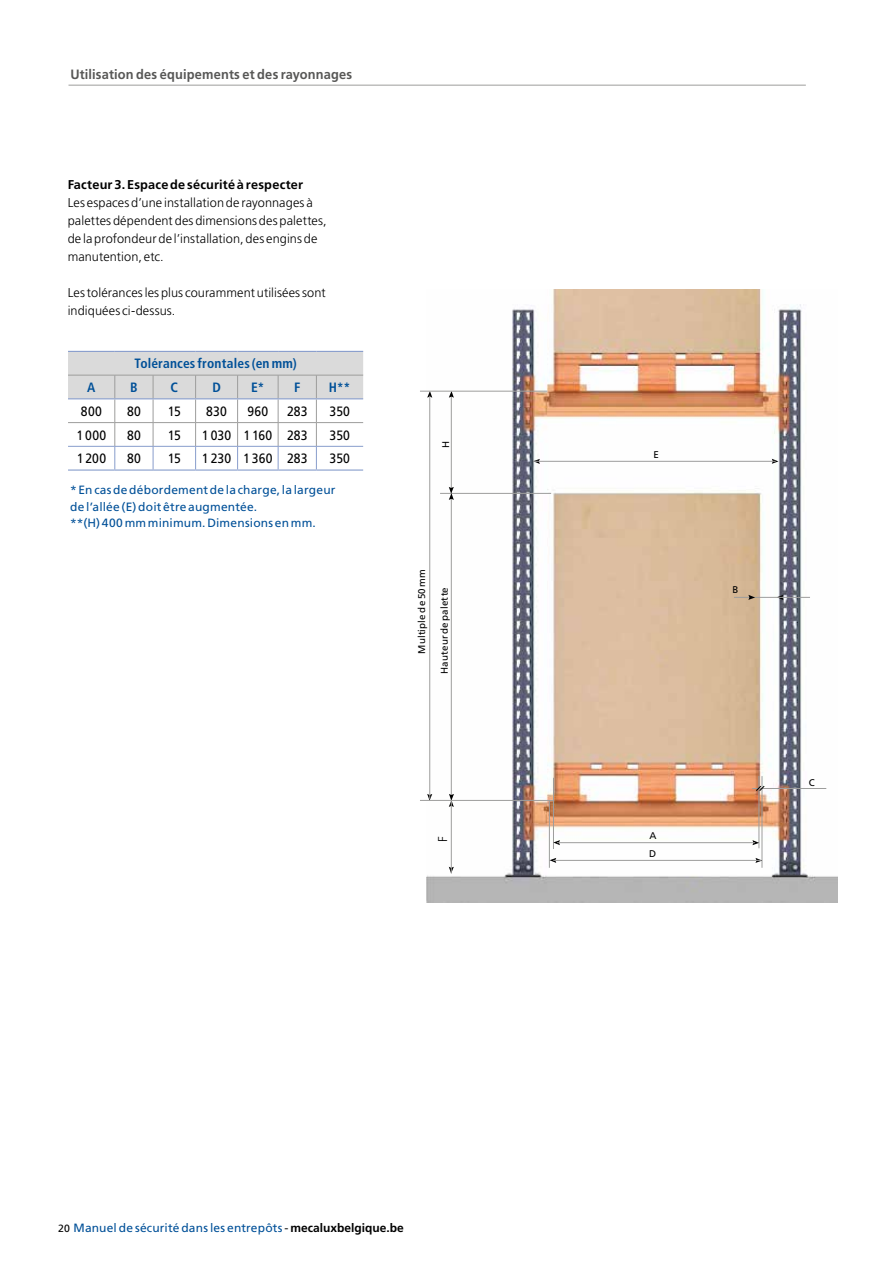
<style>
.page{position:relative;width:893px;height:1263px;background:#fff}
.page>*{position:absolute;margin:0;border:0;box-sizing:border-box;transform-origin:0 0}
.t1{font:13.5px "Frutiger LT Std";letter-spacing:.015em;color:#000;scale:.9 1}
.t2{font:700 13.5px "Frutiger LT Std";letter-spacing:.01em;color:#575756;scale:.95 1}
.t3{font:700 condensed 13.5px "Frutiger LT Std";letter-spacing:.015em;color:#005098}
.t4{font:300 12.75px/18px "Frutiger LT Std";letter-spacing:.01em;color:#000}
.t5{font:700 12.75px "Frutiger LT Std";letter-spacing:.015em;color:#000}
.t6{font:12px/16.5px "Frutiger LT Std";letter-spacing:.015em;color:#005098}
.t7{font:9.75px/18px "Frutiger LT Std";letter-spacing:.02em;color:#000}
.s1{font-size:10.5px;color:#000}
.s2{color:#000}
.s3{font-weight:700;color:#000}
</style>
<div class="page">
<hr style="left:68px;top:85px;width:738px;height:1px;background:#9d9d9c">
<svg style="left:68px;top:352px;width:295px;height:117px"></svg>
<hr style="left:68px;top:469px;width:47px;height:2px;background:#889dcc">
<hr style="left:115px;top:469px;width:38px;height:2px;background:#889dcc">
<hr style="left:153px;top:469px;width:43px;height:2px;background:#889dcc">
<hr style="left:196px;top:469px;width:42px;height:2px;background:#889dcc">
<hr style="left:238px;top:469px;width:40px;height:2px;background:#889dcc">
<hr style="left:278px;top:469px;width:38px;height:2px;background:#889dcc">
<hr style="left:316px;top:469px;width:47px;height:2px;background:#889dcc">
<hr style="left:68px;top:351px;width:47px;height:1px;background:#889dcc">
<hr style="left:115px;top:351px;width:38px;height:1px;background:#889dcc">
<hr style="left:153px;top:351px;width:43px;height:1px;background:#889dcc">
<hr style="left:196px;top:351px;width:42px;height:1px;background:#889dcc">
<hr style="left:238px;top:351px;width:40px;height:1px;background:#889dcc">
<hr style="left:278px;top:351px;width:38px;height:1px;background:#889dcc">
<hr style="left:316px;top:351px;width:47px;height:1px;background:#889dcc">
<hr style="left:68px;top:398px;width:47px;height:1px;background:#889dcc">
<hr style="left:115px;top:398px;width:38px;height:1px;background:#889dcc">
<hr style="left:153px;top:398px;width:43px;height:1px;background:#889dcc">
<hr style="left:196px;top:398px;width:42px;height:1px;background:#889dcc">
<hr style="left:238px;top:398px;width:40px;height:1px;background:#889dcc">
<hr style="left:278px;top:398px;width:38px;height:1px;background:#889dcc">
<hr style="left:316px;top:398px;width:47px;height:1px;background:#889dcc">
<img style="left:426px;top:289px;width:411px;height:613px">
<hr style="left:759px;top:776px;width:1px;height:72px;background:#9d9d9c">
<hr style="left:553px;top:778px;width:1px;height:71px;background:#9d9d9c">
<hr style="left:549px;top:800px;width:1px;height:68px;background:#9d9d9c">
<hr style="left:762px;top:776px;width:1px;height:92px;background:#9d9d9c">
<hr style="left:440px;top:493px;width:111px;height:1px;background:#9d9d9c">
<svg style="left:772px;top:459px;width:6px;height:5px"></svg>
<svg style="left:533px;top:459px;width:7px;height:5px"></svg>
<hr style="left:533px;top:461px;width:243px;height:1px;background:#9d9d9c">
<svg style="left:777px;top:595px;width:6px;height:5px"></svg>
<hr style="left:734px;top:597px;width:76px;height:1px;background:#9d9d9c">
<svg style="left:748px;top:595px;width:7px;height:5px"></svg>
<svg style="left:752px;top:840px;width:7px;height:5px"></svg>
<svg style="left:755px;top:858px;width:7px;height:5px"></svg>
<svg style="left:553px;top:840px;width:7px;height:5px"></svg>
<svg style="left:550px;top:858px;width:6px;height:5px"></svg>
<hr style="left:557px;top:842px;width:198px;height:1px;background:#9d9d9c">
<hr style="left:553px;top:860px;width:208px;height:1px;background:#9d9d9c">
<svg style="left:449px;top:867px;width:5px;height:6px"></svg>
<hr style="left:451px;top:396px;width:1px;height:477px;background:#9d9d9c">
<svg style="left:449px;top:794px;width:5px;height:13px"></svg>
<svg style="left:449px;top:487px;width:5px;height:13px"></svg>
<svg style="left:449px;top:392px;width:5px;height:6px"></svg>
<svg style="left:427px;top:794px;width:5px;height:6px"></svg>
<svg style="left:427px;top:392px;width:5px;height:6px"></svg>
<hr style="left:429px;top:396px;width:1px;height:403px;background:#9d9d9c">
<hr style="left:420px;top:800px;width:133px;height:1px;background:#9d9d9c">
<hr style="left:420px;top:391px;width:127px;height:1px;background:#9d9d9c">
<hr style="left:752px;top:788px;width:74px;height:1px;background:#9d9d9c">
<svg style="left:756px;top:786px;width:9px;height:5px"></svg>
<p class="t2" style="left:70px;top:66px;width:298px">Utilisation des équipements et des rayonnages</p>
<p class="t5" style="left:68px;top:177px;width:237px">Facteur 3. Espace de sécurité à respecter</p>
<p class="t4" style="left:68px;top:194px;width:261px">Les espaces d’une installation de rayonnages à palettes dépendent des dimensions des palettes, de la profondeur de l’installation, des engins de manutention, etc.</p>
<p class="t4" style="left:68px;top:284px;width:260px">Les tolérances les plus couramment utilisées sont indiquées ci-dessus.</p>
<p class="t3" style="left:134px;top:356px;width:164px">Tolérances frontales (en mm)</p>
<p class="t3" style="left:87px;top:379px;width:10px">A</p>
<p class="t3" style="left:130px;top:379px;width:9px">B</p>
<p class="t3" style="left:171px;top:379px;width:9px">C</p>
<p class="t3" style="left:212px;top:379px;width:10px">D</p>
<p class="t3" style="left:251px;top:379px;width:15px">E*</p>
<p class="t3" style="left:294px;top:379px;width:8px">F</p>
<p class="t3" style="left:329px;top:379px;width:23px">H**</p>
<p class="t1" style="left:81px;top:403px;width:25px">800</p>
<p class="t1" style="left:127px;top:403px;width:17px">80</p>
<p class="t1" style="left:168px;top:403px;width:16px">15</p>
<p class="t1" style="left:206px;top:403px;width:24px">830</p>
<p class="t1" style="left:247px;top:403px;width:25px">960</p>
<p class="t1" style="left:287px;top:403px;width:24px">283</p>
<p class="t1" style="left:330px;top:403px;width:24px">350</p>
<p class="t1" style="left:76px;top:427px;width:35px">1 000</p>
<p class="t1" style="left:127px;top:427px;width:17px">80</p>
<p class="t1" style="left:168px;top:427px;width:16px">15</p>
<p class="t1" style="left:202px;top:427px;width:119px">1 030 1 160 283</p>
<p class="t1" style="left:330px;top:427px;width:24px">350</p>
<p class="t1" style="left:77px;top:451px;width:34px">1 200</p>
<p class="t1" style="left:127px;top:451px;width:17px">80</p>
<p class="t1" style="left:168px;top:451px;width:16px">15</p>
<p class="t1" style="left:202px;top:451px;width:119px">1 230 1 360 283</p>
<p class="t1" style="left:330px;top:451px;width:24px">350</p>
<p class="t6" style="left:70px;top:482px;width:267px">* En cas de débordement de la charge, la largeur de l’allée (E) doit être augmentée.<br>**(H) 400 mm minimum. Dimensions en mm.</p>
<p class="t7" style="left:437px;top:448px;width:9px;rotate:-90deg">H</p>
<p class="t7" style="left:413px;top:654px;width:86px;rotate:-90deg">Multiple de 50 mm</p>
<p class="t7" style="left:435px;top:674px;width:88px;rotate:-90deg">Hauteur de palette</p>
<p class="t4" style="left:434px;top:842px;width:7px;rotate:-90deg">F</p>
<p class="t6" style="left:58px;top:1220px;width:347px"><span class="s1">20</span> Manuel de sécurité dans les entrepôts <span class="s2">-</span> <span class="s3">mecaluxbelgique.be</span></p>
<p class="t7" style="left:653px;top:446px;width:7px">E</p>
<p class="t7" style="left:649px;top:827px;width:9px">A<br>D</p>
<p class="t7" style="left:732px;top:580px;width:7px">B</p>
<p class="t7" style="left:809px;top:773px;width:7px">C</p>
</div>
